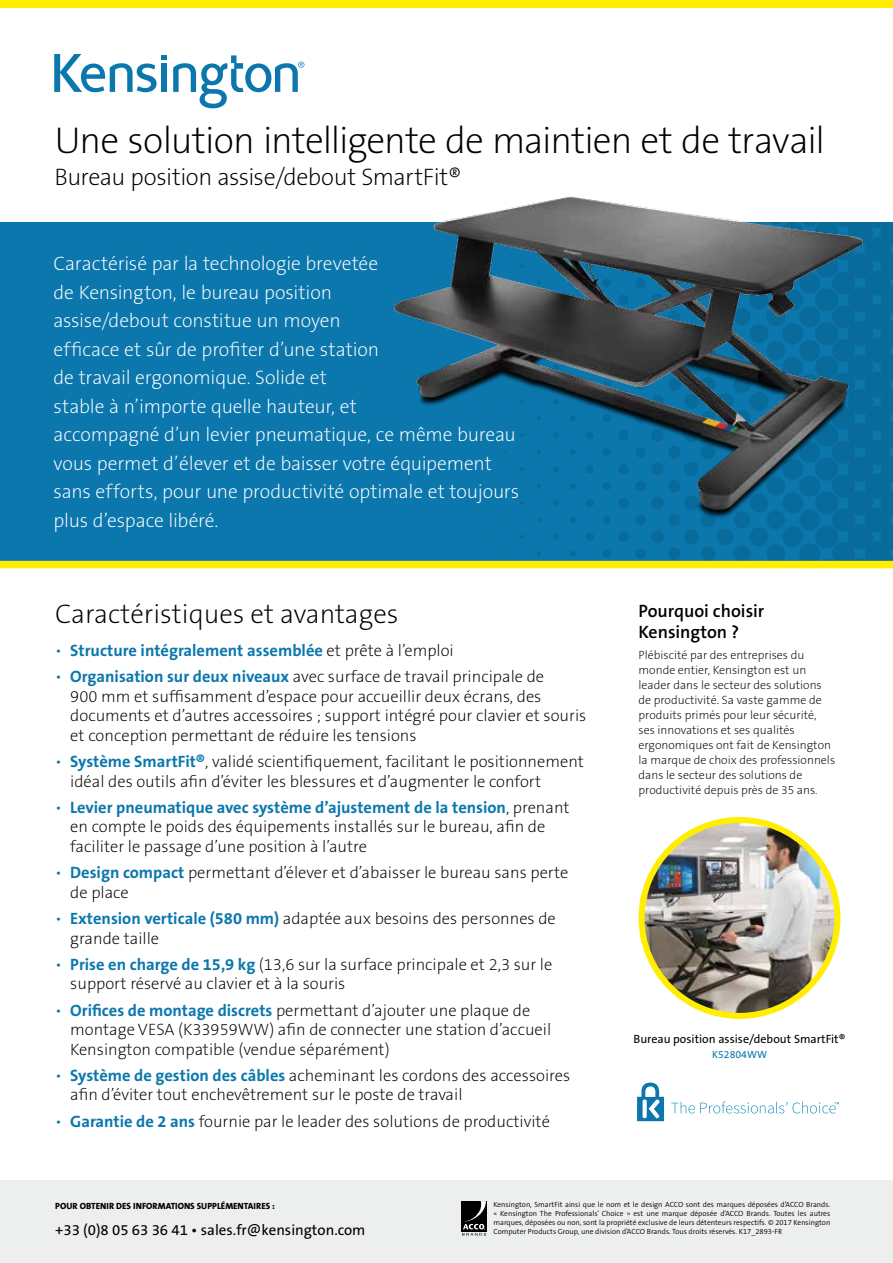
<style>
.page{position:relative;width:893px;height:1263px;background:#fff}
.page>*{position:absolute;margin:0;border:0;box-sizing:border-box;transform-origin:0 0}
.t1{font:37.5px "The Sans KENSINGTON2 XL";letter-spacing:-.025em;color:#000}
.t2{font:27px "The Sans KENSINGTON2 XL";color:#000}
.t3{font:24px "The Sans KENSINGTON2 XL";letter-spacing:-.025em;color:#000}
.t4{font:19.5px/28.5px "The Sans KENSINGTON2 XL";letter-spacing:-.01em;color:#fff}
.t5{font:18px/21px "The Sans KENSINGTON6 SB";color:#000}
.t6{font:16.5px/19.5px "The Sans KENSINGTON2 XL";color:#000}
.t7{font:16.5px "The Sans KENSINGTON7 Bd";color:#0b77ad}
.t8{font:15px "The Sans KENSINGTON5 Rg";color:#000}
.t9{font:12px/15px "The Sans KENSINGTON2 XL";color:#000}
.t10{font:12px "The Sans KENSINGTON5 Rg";color:#000}
.t11{font:10.5px "The Sans KENSINGTON5 Rg";color:#0b77ad}
.t12{font:9px "The Sans KENSINGTON8 XB";color:#000}
.t13{font:7.5px/9px "The Sans KENSINGTON4 SL";color:#000;text-align:justify}
.s1{font-family:"The Sans KENSINGTON2 XL"}
.s2{font-family:"The Sans KENSINGTON2 XL";color:#000}
.s3{color:#0b77ad}
.s4{font-family:"The Sans KENSINGTON7 Bd";color:#0b77ad}
</style>
<div class="page">
<div style="left:0;top:222px;width:893px;height:343px;background:#0b77ad"></div>
<div style="left:0;top:561px;width:893px;height:7px;background:#fe0"></div>
<svg style="left:173px;top:55px;width:131px;height:53px"></svg>
<svg style="left:54px;top:54px;width:113px;height:38px"></svg>
<div style="left:0;top:1180px;width:893px;height:83px;background:#edeeee"></div>
<div style="left:462px;top:1202px;width:25px;height:29px;background:#000"></div>
<img style="left:465px;top:1202px;width:21px;height:22px">
<svg style="left:462px;top:1224px;width:24px;height:12px"></svg>
<img style="left:393px;top:197px;width:482px;height:330px">
<div style="left:0;top:0;width:893px;height:8px;background:#fe0"></div>
<img style="left:642px;top:821px;width:195px;height:194px">
<div style="left:639px;top:817px;width:201px;height:202px;border:6px solid #fe0;border-radius:50%"></div>
<svg style="left:671px;top:1101px;width:168px;height:12px"></svg>
<svg style="left:637px;top:1082px;width:27px;height:39px"></svg>
<h1 class="t1" style="left:54px;top:121px;width:772px">Une solution intelligente de maintien et de travail</h1>
<h3 class="t3" style="left:54px;top:164px;width:409px">Bureau position assise/debout SmartFit®</h3>
<p class="t4" style="left:54px;top:250px;width:467px">Caractérisé par la technologie brevetée<br>de Kensington, le bureau position<br>assise/debout constitue un moyen<br>efficace et sûr de profiter d’une station<br>de travail ergonomique. Solide et<br>stable à n’importe quelle hauteur, et<br>accompagné d’un levier pneumatique, ce même bureau vous permet d’élever et de baisser votre équipement sans efforts, pour une productivité optimale et toujours plus d’espace libéré.</p>
<h2 class="t2" style="left:55px;top:599px;width:345px">Caractéristiques et avantages</h2>
<p class="t7" style="left:55px;top:642px;width:400px"><span class="s1">•</span> Structure intégralement assemblée <span class="s2">et prête à l’emploi</span></p>
<p class="t6" style="left:70px;top:668px;width:518px;text-indent:-15px"><span class="s3">•</span> <span class="s4">Organisation sur deux niveaux</span> avec surface de travail principale de<br>900 mm et suffisamment d’espace pour accueillir deux écrans, des documents et d’autres accessoires ; support intégré pour clavier et souris et conception permettant de réduire les tensions</p>
<p class="t6" style="left:70px;top:752px;width:515px;text-indent:-15px"><span class="s3">•</span> <span class="s4">Système SmartFit®</span>, validé scientifiquement, facilitant le positionnement idéal des outils afin d’éviter les blessures et d’augmenter le confort</p>
<p class="t7" style="left:55px;top:798px;width:516px"><span class="s1">•</span> Levier pneumatique avec système d’ajustement de la tension<span class="s2">, prenant</span></p>
<p class="t6" style="left:70px;top:818px;width:476px">en compte le poids des équipements installés sur le bureau, afin de faciliter le passage d’une position à l’autre</p>
<p class="t6" style="left:70px;top:863px;width:500px;text-indent:-15px"><span class="s3">•</span> <span class="s4">Design compact</span> permettant d’élever et d’abaisser le bureau sans perte de place</p>
<p class="t6" style="left:70px;top:909px;width:487px;text-indent:-15px"><span class="s3">•</span> <span class="s4">Extension verticale (580 mm)</span> adaptée aux besoins des personnes de grande taille</p>
<p class="t6" style="left:70px;top:955px;width:484px;text-indent:-15px"><span class="s3">•</span> <span class="s4">Prise en charge de 15,9 kg</span> (13,6 sur la surface principale et 2,3 sur le support réservé au clavier et à la souris</p>
<p class="t6" style="left:70px;top:1001px;width:482px;text-indent:-15px"><span class="s3">•</span> <span class="s4">Orifices de montage discrets</span> permettant d’ajouter une plaque de montage VESA (K33959WW) afin de connecter une station d’accueil<br>Kensington compatible (vendue séparément)</p>
<p class="t6" style="left:70px;top:1066px;width:501px;text-indent:-15px"><span class="s3">•</span> <span class="s4">Système de gestion des câbles</span> acheminant les cordons des accessoires afin d’éviter tout enchevêtrement sur le poste de travail</p>
<p class="t6" style="left:55px;top:1112px;width:496px"><span class="s3">•</span> <span class="s4">Garantie de 2 ans</span> fournie par le leader des solutions de productivité</p>
<p class="t5" style="left:639px;top:600px;width:127px">Pourquoi choisir<br>Kensington ?</p>
<p class="t9" style="left:639px;top:648px;width:198px">Plébiscité par des entreprises du monde entier, Kensington est un leader dans le secteur des solutions de productivité. Sa vaste gamme de produits primés pour leur sécurité, ses innovations et ses qualités ergonomiques ont fait de Kensington la marque de choix des professionnels dans le secteur des solutions de productivité depuis près de 35 ans.</p>
<p class="t10" style="left:633px;top:1032px;width:213px">Bureau position assise/debout SmartFit®</p>
<p class="t11" style="left:712px;top:1049px;width:56px">K52804WW</p>
<p class="t12" style="left:55px;top:1201px;width:221px">POUR OBTENIR DES INFORMATIONS SUPPLÉMENTAIRES :</p>
<p class="t8" style="left:55px;top:1221px;width:312px">+33 (0)8 05 63 36 41 • sales.fr@kensington.com</p>
<p class="t13" style="left:493px;top:1200px;width:338px">Kensington, SmartFit ainsi que le nom et le design ACCO sont des marques déposées d’ACCO Brands. « Kensington The Professionals’ Choice » est une marque déposée d’ACCO Brands. Toutes les autres marques, déposées ou non, sont la propriété exclusive de leurs détenteurs respectifs. © 2017 Kensington Computer Products Group, une division d’ACCO Brands. Tous droits réservés. K17_2893-FR</p>
</div>
